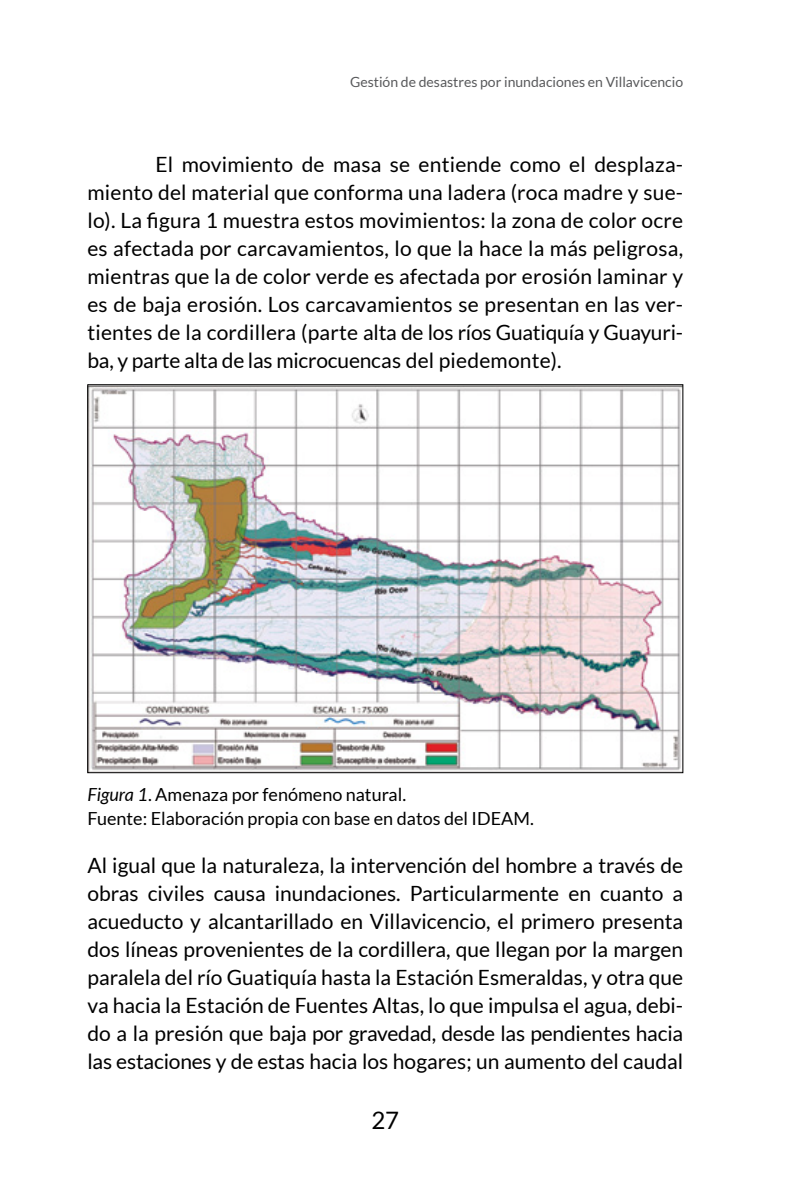
<style>
.page{position:relative;width:799px;height:1196px;background:#fff}
.page>*{position:absolute;margin:0;border:0;box-sizing:border-box;transform-origin:0 0}
.t1{font:24px "Lato";color:#000}
.t2{font:21px/28px "Lato";color:#000;text-align:justify}
.t3{font:18px/24px "Lato";color:#000}
.t4{font:14px "Lato";color:#58595b}
.s1{font-style:italic}
</style>
<div class="page">
<img style="left:89px;top:386px;width:592px;height:385px">
<p class="t4" style="left:350px;top:74px;width:334px">Gestión de desastres por inundaciones en Villavicencio</p>
<p class="t2" style="left:87px;top:150px;width:597px;text-indent:68px">El movimiento de masa se entiende como el desplaza&shy;miento del material que conforma una ladera (roca madre y sue&shy;lo). La figura 1 muestra estos movimientos: la zona de color ocre es afectada por carcavamientos, lo que la hace la más peligrosa, mientras que la de color verde es afectada por erosión laminar y es de baja erosión. Los carcavamientos se presentan en las ver&shy;tientes de la cordillera (parte alta de los ríos Guatiquía y Guayuri&shy;ba, y parte alta de las microcuencas del piedemonte).</p>
<p class="t3" style="left:87px;top:781px;width:448px"><span class="s1">Figura 1</span>. Amenaza por fenómeno natural.<br>Fuente: Elaboración propia con base en datos del IDEAM.</p>
<p class="t2" style="left:87px;top:850px;width:597px">Al igual que la naturaleza, la intervención del hombre a través de obras civiles causa inundaciones. Particularmente en cuanto a acueducto y alcantarillado en Villavicencio, el primero presenta dos líneas provenientes de la cordillera, que llegan por la margen paralela del río Guatiquía hasta la Estación Esmeraldas, y otra que va hacia la Estación de Fuentes Altas, lo que impulsa el agua, debi&shy;do a la presión que baja por gravedad, desde las pendientes hacia las estaciones y de estas hacia los hogares; un aumento del caudal</p>
<p class="t1" style="left:371px;top:1106px;width:29px">27</p>
</div>
